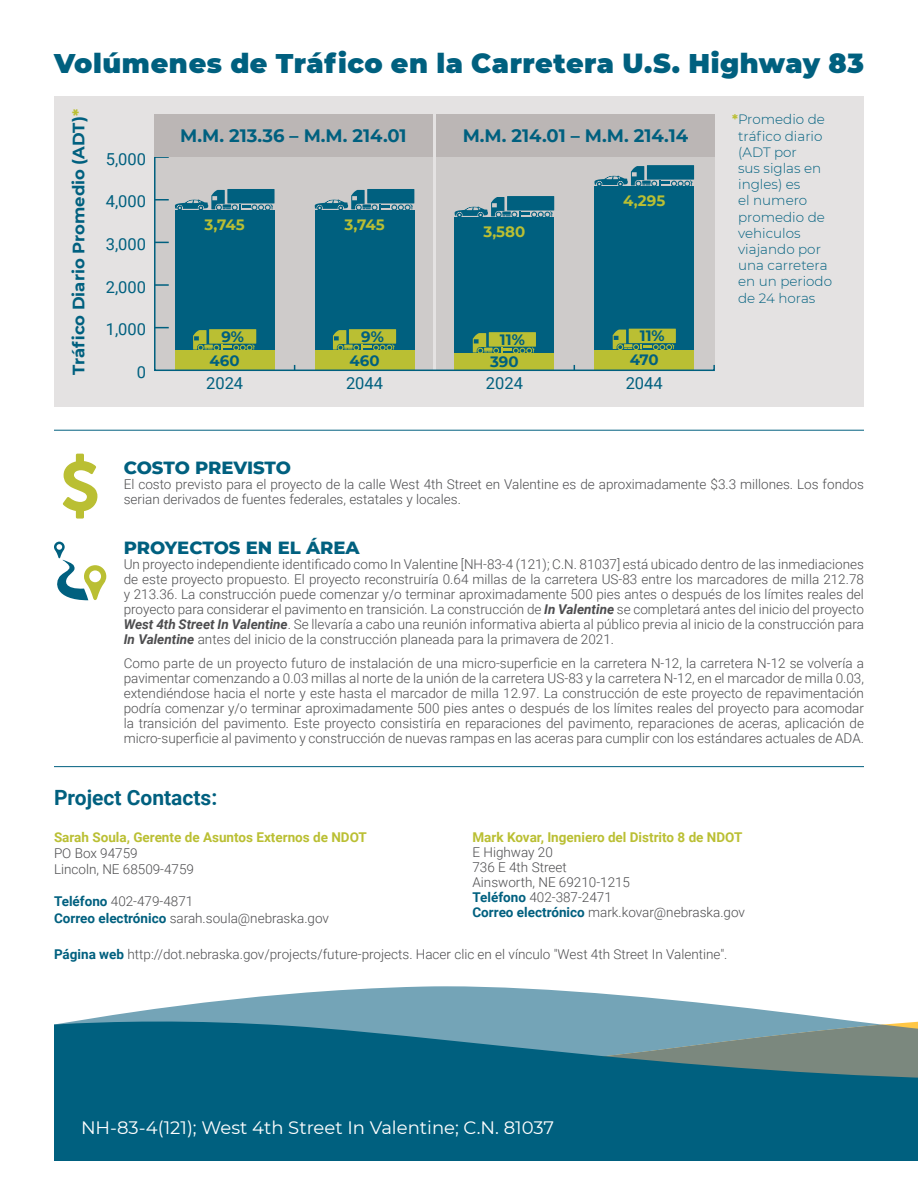
<style>
.page{position:relative;width:918px;height:1188px;background:#fff}
.page>*{position:absolute;margin:0;border:0;box-sizing:border-box;transform-origin:0 0}
.t1{font:900 27px "Montserrat";letter-spacing:.02em;color:#00607f}
.t2{font:700 21px "Roboto";color:#00607f}
.t3{font:18px "Montserrat";color:#fff}
.t4{font:700 18px "Montserrat";color:#00607f}
.Paragraph_Headers{font:800 18px "Montserrat";letter-spacing:-.005em;color:#00607f}
.t5{font:16.5px "Roboto";color:#00607f}
.t6{font:700 16.5px "Montserrat";color:#00607f}
.t7{font:700 15px "Montserrat";color:#00607f}
.t8{font:700 15px "Montserrat";color:#babf33}
.t9{font:300 13.5px/15px "Roboto";color:#4d4d4f}
.t10{font:300 13.5px/16.2px "Montserrat";color:#00607f}
.t11{font:700 13.5px/16.2px "Roboto";color:#babf33}
.s1{color:#babf33}
.s2{font-weight:700;color:#babf33}
.s3{font-weight:700;font-style:italic}
.s4{font-weight:300;color:#4d4d4f}
.s5{font-weight:700;color:#00607f}
</style>
<div class="page">
<svg style="left:89px;top:986px;width:747px;height:33px;fill:#74a4b7"></svg>
<svg style="left:54px;top:1019px;width:864px;height:142px;fill:#00607f"></svg>
<div style="left:54px;top:96px;width:810px;height:311px;background:#e4e2e2"></div>
<svg style="left:154px;top:156px;width:561px;height:215px"></svg>
<div style="left:154px;top:114px;width:279px;height:42px;background:#bbb6b5"></div>
<div style="left:436px;top:114px;width:279px;height:42px;background:#bbb6b5"></div>
<div style="left:227px;top:189px;width:48px;height:14px;background:#00607f"></div>
<svg style="left:155px;top:190px;width:118px;height:21px"></svg>
<svg style="left:209px;top:329px;width:47px;height:15px"></svg>
<svg style="left:193px;top:330px;width:62px;height:21px"></svg>
<div style="left:349px;top:329px;width:47px;height:15px;background:#babf33"></div>
<svg style="left:333px;top:330px;width:61px;height:21px"></svg>
<div style="left:489px;top:332px;width:47px;height:15px;background:#babf33"></div>
<svg style="left:473px;top:333px;width:61px;height:21px"></svg>
<div style="left:629px;top:329px;width:47px;height:14px;background:#babf33"></div>
<svg style="left:613px;top:330px;width:61px;height:20px"></svg>
<div style="left:367px;top:189px;width:47px;height:14px;background:#00607f"></div>
<svg style="left:314px;top:190px;width:99px;height:21px"></svg>
<div style="left:507px;top:196px;width:47px;height:15px;background:#0a6582"></div>
<svg style="left:454px;top:197px;width:99px;height:21px"></svg>
<div style="left:647px;top:165px;width:47px;height:15px;background:#00607f"></div>
<svg style="left:594px;top:166px;width:98px;height:21px"></svg>
<hr style="left:54px;top:766px;width:810px;height:1px;background:#00607f">
<hr style="left:54px;top:430px;width:810px;height:1px;background:#00607f">
<svg style="left:63px;top:454px;width:34px;height:65px"></svg>
<svg style="left:54px;top:542px;width:52px;height:58px"></svg>
<p class="t1" style="left:54px;top:43px;width:812px">Volúmenes de Tráfico en la Carretera U.S. Highway 83</p>
<p class="t6" style="left:67px;top:375px;width:267px;rotate:-90deg">Tráfico Diario Promedio (ADT)<span class="s1">*</span></p>
<p class="t5" style="left:106px;top:147px;width:42px">5,000</p>
<p class="t5" style="left:106px;top:190px;width:42px">4,000</p>
<p class="t5" style="left:106px;top:232px;width:42px">3,000</p>
<p class="t5" style="left:106px;top:275px;width:42px">2,000</p>
<p class="t5" style="left:106px;top:318px;width:42px">1,000</p>
<p class="t5" style="left:137px;top:360px;width:11px">0</p>
<p class="t4" style="left:180px;top:122px;width:228px">M.M. 213.36 – M.M. 214.01</p>
<p class="t4" style="left:463px;top:122px;width:227px">M.M. 214.01 – M.M. 214.14</p>
<p class="t8" style="left:205px;top:214px;width:42px">3,745</p>
<p class="t8" style="left:344px;top:214px;width:42px">3,745</p>
<p class="t8" style="left:483px;top:221px;width:43px">3,580</p>
<p class="t8" style="left:623px;top:190px;width:44px">4,295</p>
<p class="t7" style="left:221px;top:325px;width:24px">9%</p>
<p class="t7" style="left:361px;top:325px;width:24px">9%</p>
<p class="t7" style="left:500px;top:328px;width:26px">11%</p>
<p class="t7" style="left:640px;top:325px;width:26px">11%</p>
<p class="t7" style="left:210px;top:350px;width:32px">460</p>
<p class="t7" style="left:350px;top:350px;width:32px">460</p>
<p class="t7" style="left:490px;top:351px;width:30px">390</p>
<p class="t7" style="left:630px;top:349px;width:30px">470</p>
<p class="t5" style="left:206px;top:371px;width:39px">2024</p>
<p class="t5" style="left:346px;top:371px;width:39px">2044</p>
<p class="t5" style="left:486px;top:371px;width:39px">2024</p>
<p class="t5" style="left:626px;top:371px;width:39px">2044</p>
<p class="t10" style="left:738px;top:111px;width:95px;text-indent:-6px"><span class="s2">*</span>Promedio de tráfico diario (ADT por<br>sus siglas en ingles) es<br>el numero promedio de vehiculos viajando por una carretera en un periodo de 24 horas</p>
<p class="Paragraph_Headers" style="left:124px;top:454px;width:169px">COSTO PREVISTO</p>
<p class="t9" style="left:124px;top:476px;width:742px">El costo previsto para el proyecto de la calle West 4th Street en Valentine es de aproximadamente $3.3 millones. Los fondos serian derivados de fuentes federales, estatales y locales.</p>
<p class="Paragraph_Headers" style="left:124px;top:535px;width:237px">PROYECTOS EN EL ÁREA</p>
<p class="t9" style="left:124px;top:556px;width:742px;text-align:justify">Un proyecto independiente identificado como In Valentine [NH-83-4 (121); C.N. 81037] está ubicado dentro de las inmediaciones de este proyecto propuesto. El proyecto reconstruiría 0.64 millas de la carretera US-83 entre los marcadores de milla 212.78 y 213.36. La construcción puede comenzar y/o terminar aproximadamente 500 pies antes o después de los límites reales del proyecto para considerar el pavimento en transición. La construcción de <span class="s3">In Valentine</span> se completará antes del inicio del proyecto <span class="s3">West 4th Street In Valentine</span>. Se llevaría a cabo una reunión informativa abierta al público previa al inicio de la construcción para <span class="s3">In Valentine</span> antes del inicio de la construcción planeada para la primavera de 2021.</p>
<p class="t9" style="left:124px;top:655px;width:742px;text-align:justify">Como parte de un proyecto futuro de instalación de una micro-superficie en la carretera N-12, la carretera N-12 se volvería a pavimentar comenzando a 0.03 millas al norte de la unión de la carretera US-83 y la carretera N-12, en el marcador de milla 0.03, extendiéndose hacia el norte y este hasta el marcador de milla 12.97. La construcción de este proyecto de repavimentación podría comenzar y/o terminar aproximadamente 500 pies antes o después de los límites reales del proyecto para acomodar la transición del pavimento. Este proyecto consistiría en reparaciones del pavimento, reparaciones de aceras, aplicación de micro-superficie al pavimento y construcción de nuevas rampas en las aceras para cumplir con los estándares actuales de ADA.</p>
<p class="t2" style="left:54px;top:783px;width:165px">Project Contacts:</p>
<p class="t11" style="left:54px;top:828px;width:314px">Sarah Soula, Gerente de Asuntos Externos de NDOT<br><span class="s4">PO Box 94759<br>Lincoln, NE 68509-4759</span></p>
<p class="t9" style="left:54px;top:893px;width:277px;line-height:16.2px"><span class="s5">Teléfono</span> 402-479-4871<br><span class="s5">Correo electrónico</span> sarah.soula@nebraska.gov</p>
<p class="t9" style="left:472px;top:829px;width:274px"><span class="s2">Mark Kovar, Ingeniero del Distrito 8 de NDOT<br></span>E Highway 20<br>736 E 4th Street<br>Ainsworth, NE 69210-1215<br><span class="s5">Teléfono</span> 402-387-2471<br><span class="s5">Correo electrónico</span> mark.kovar@nebraska.gov</p>
<p class="t9" style="left:54px;top:946px;width:675px"><span class="s5">Página web</span> http://dot.nebraska.gov/projects/future-projects. Hacer clic en el vínculo "West 4th Street In Valentine".</p>
<p class="t3" style="left:81px;top:1115px;width:475px">NH-83-4(121); West 4th Street In Valentine; C.N. 81037</p>
</div>
